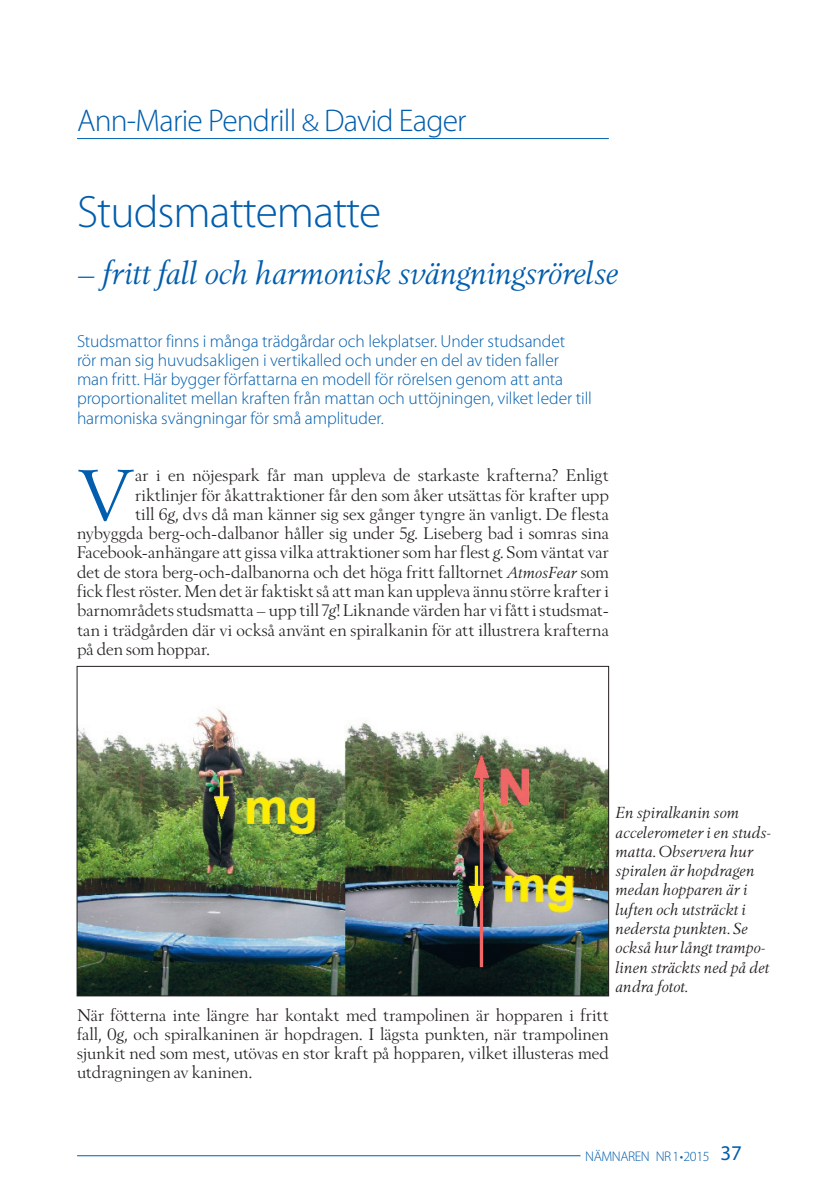
<style>
.page{position:relative;width:819px;height:1201px;background:#fff}
.page>*{position:absolute;margin:0;border:0;box-sizing:border-box;transform-origin:0 0}
.t1{font:71.05px "Berling Nova Display Pro";color:#015dad}
.t2{font:300 45.5px "Myriad Pro";letter-spacing:-.02em;color:#015dad}
.t3{font:italic 31.5px "Berling Nova Display Pro";letter-spacing:-.01em;color:#015dad}
.t4{font:300 31.5px "Myriad Pro";letter-spacing:-.025em;color:#015dad}
.t5{font:300 17.5px/19.2px "Myriad Pro";letter-spacing:-.005em;color:#015dad}
.t6{font:16.62px/19.2px "Berling Nova Display Pro";letter-spacing:.005em;color:#231f20;text-align:justify}
.t7{font:italic 15.75px/19.2px "Berling Nova Display Pro";letter-spacing:.005em;color:#231f20}
.t8{font:300 14px "Myriad Pro";letter-spacing:-.03em;color:#015dad}
.s1{font-size:24.5px}
.s2{font-style:italic}
.s3{font-style:italic;font-size:15.75px}
.s4{font-weight:400;font-size:21px}
</style>
<div class="page">
<hr style="left:77px;top:138px;width:531px;height:1px;background:#015dad">
<hr style="left:77px;top:1155px;width:503px;height:1px;background:#015dad">
<img style="left:79px;top:708px;width:527px;height:286px">
<h3 class="t4" style="left:77px;top:103px;width:391px">Ann-Marie Pendrill <span class="s1">&amp;</span> David Eager</h3>
<h2 class="t2" style="left:77px;top:186px;width:305px">Studsmattematte</h2>
<h3 class="t3" style="left:77px;top:255px;width:543px">– fritt fall och harmonisk svängningsrörelse</h3>
<p class="t5" style="left:77px;top:331px;width:516px">Studsmattor finns i många trädgårdar och lekplatser. Under studsandet<br>rör man sig huvudsakligen i vertikalled och under en del av tiden faller man fritt. Här bygger författarna en modell för rörelsen genom att anta proportionalitet mellan kraften från mattan och uttöjningen, vilket leder till harmoniska svängningar för små amplituder.</p>
<h1 class="t1" style="left:77px;top:452px;width:60px">V</h1>
<p class="t6" style="left:135px;top:466px;width:475px">ar i en nöjespark får man uppleva de starkaste krafterna? Enligt</p>
<p class="t6" style="left:135px;top:485px;width:475px">riktlinjer för åkattraktioner får den som åker utsättas för krafter upp</p>
<p class="t6" style="left:135px;top:504px;width:475px">till 6<span class="s2">g</span>, dvs då man känner sig sex gånger tyngre än vanligt. De flesta</p>
<p class="t6" style="left:77px;top:523px;width:533px">nybyggda berg-och-dalbanor håller sig under 5<span class="s2">g</span>. Liseberg bad i somras sina</p>
<p class="t6" style="left:77px;top:543px;width:533px">Facebook-anhängare att gissa vilka attraktioner som har flest <span class="s2">g</span>. Som väntat var</p>
<p class="t6" style="left:77px;top:562px;width:533px">det de stora berg-och-dalbanorna och det höga fritt falltornet <span class="s3">AtmosFear</span> som</p>
<p class="t6" style="left:77px;top:581px;width:533px">fick flest röster. Men det är faktiskt så att man kan uppleva ännu större krafter i</p>
<p class="t6" style="left:77px;top:600px;width:533px">barnområdets studsmatta – upp till 7<span class="s2">g</span>! Liknande värden har vi fått i studsmat-</p>
<p class="t6" style="left:77px;top:620px;width:533px">tan i trädgården där vi också använt en spiralkanin för att illustrera krafterna</p>
<p class="t6" style="left:77px;top:639px;width:134px">på den som hoppar.</p>
<p class="t7" style="left:615px;top:803px;width:156px">En spiralkanin som accelerometer i en studs&shy;matta. Observera hur spiralen är hopdragen medan hopparen är i luften och utsträckt i nedersta punkten. Se också hur långt trampo&shy;linen sträckts ned på det andra fotot.</p>
<p class="t6" style="left:77px;top:1005px;width:533px">När fötterna inte längre har kontakt med trampolinen är hopparen i fritt fall, 0<span class="s2">g</span>, och spiralkaninen är hopdragen. I lägsta punkten, när trampolinen sjunkit ned som mest, utövas en stor kraft på hopparen, vilket illusteras med utdragningen av kaninen.</p>
<p class="t8" style="left:585px;top:1148px;width:158px">Nämnaren nr1•2015 <span class="s4">37</span></p>
</div>
